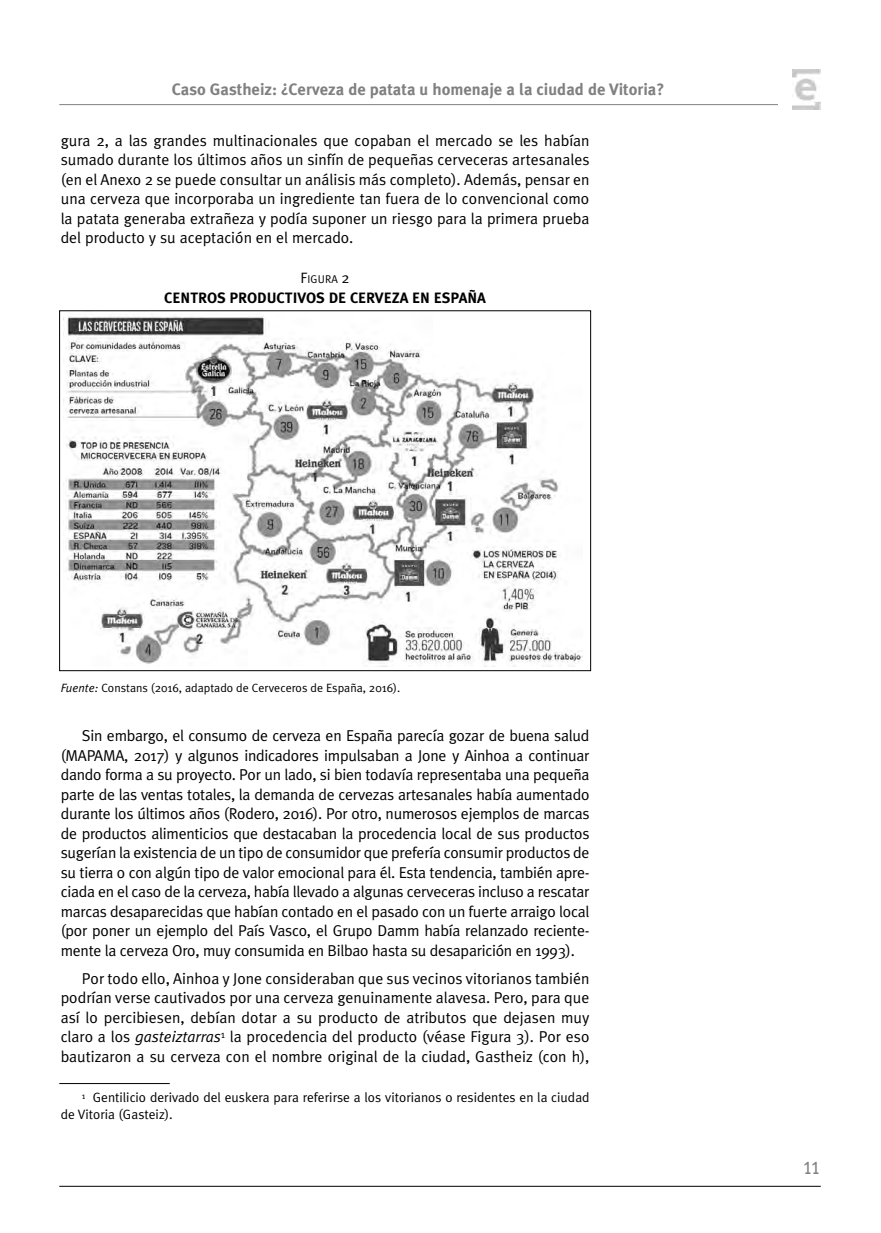
<style>
.page{position:relative;width:881px;height:1233px;background:#fff}
.page>*{position:absolute;margin:0;border:0;box-sizing:border-box;transform-origin:0 0}
.t1{font:24px "Meta Plus Normal";color:#808080;scale:.8 1}
.t2{font:700 16.5px "Meta Plus";color:#808080}
.t3{font:15.75px/19.5px "Meta Plus Normal";color:#000;text-align:justify}
.t4{font:700 15px "Meta Plus";color:#000}
.t5{font:13.5px/16.5px "Meta Plus Normal";color:#000}
.t6{font:12px "Meta Plus Normal";color:#000}
.t7{font:11.25px "Meta Plus Normal";letter-spacing:.01em;color:#000}
.s1{font-size:15px}
.s2{font-style:italic}
</style>
<div class="page">
<hr style="left:59px;top:1186px;width:761px;height:1px;background:#000">
<img style="left:792px;top:69px;width:28px;height:40px">
<hr style="left:59px;top:104px;width:719px;height:1px;background:#808080">
<img style="left:63px;top:316px;width:519px;height:351px">
<hr style="left:59px;top:1083px;width:111px;height:1px;background:#000">
<p class="t2" style="left:172px;top:82px;width:494px">Caso Gastheiz: ¿Cerveza de patata u homenaje a la ciudad de Vitoria?</p>
<p class="t3" style="left:61px;top:132px;width:530px">gura 2, a las grandes multinacionales que copaban el mercado se les habían sumado durante los últimos años un sinfín de pequeñas cerveceras artesanales (en el Anexo 2 se puede consultar un análisis más completo). Además, pensar en una cerveza que incorporaba un ingrediente tan fuera de lo convencional como la patata generaba extrañeza y podía suponer un riesgo para la primera prueba del producto y su aceptación en el mercado.</p>
<p class="t7" style="left:300px;top:275px;width:51px"><span class="s1">F</span>IGURA <span class="s1">2</span></p>
<p class="t4" style="left:164px;top:292px;width:323px">CENTROS PRODUCTIVOS DE CERVEZA EN ESPAÑA</p>
<p class="t6" style="left:61px;top:683px;width:341px"><span class="s2">Fuente:</span> Constans (2016, adaptado de Cerveceros de España, 2016).</p>
<p class="t3" style="left:61px;top:727px;width:530px;text-indent:21px">Sin embargo, el consumo de cerveza en España parecía gozar de buena salud (MAPAMA, 2017) y algunos indicadores impulsaban a Jone y Ainhoa a continuar dando forma a su proyecto. Por un lado, si bien todavía representaba una pequeña parte de las ventas totales, la demanda de cervezas artesanales había aumentado durante los últimos años (Rodero, 2016). Por otro, numerosos ejemplos de marcas de productos alimenticios que destacaban la procedencia local de sus productos sugerían la existencia de un tipo de consumidor que prefería consumir productos de su tierra o con algún tipo de valor emocional para él. Esta tendencia, también apre&shy;ciada en el caso de la cerveza, había llevado a algunas cerveceras incluso a rescatar marcas desaparecidas que habían contado en el pasado con un fuerte arraigo local (por poner un ejemplo del País Vasco, el Grupo Damm había relanzado reciente&shy;mente la cerveza Oro, muy consumida en Bilbao hasta su desaparición en 1993).</p>
<p class="t3" style="left:61px;top:970px;width:530px;text-indent:21px">Por todo ello, Ainhoa y Jone consideraban que sus vecinos vitorianos también podrían verse cautivados por una cerveza genuinamente alavesa. Pero, para que así lo percibiesen, debían dotar a su producto de atributos que dejasen muy claro a los <span class="s2">gasteiztarras</span><sup>1</sup> la procedencia del producto (véase Figura 3). Por eso bautizaron a su cerveza con el nombre original de la ciudad, Gastheiz (con h),</p>
<p class="t5" style="left:61px;top:1091px;width:530px;text-indent:21px"><sup>1</sup> Gentilicio derivado del euskera para referirse a los vitorianos o residentes en la ciudad de Vitoria (Gasteiz).</p>
<h1 class="t1" style="left:803px;top:1156px;width:21px">11</h1>
</div>
